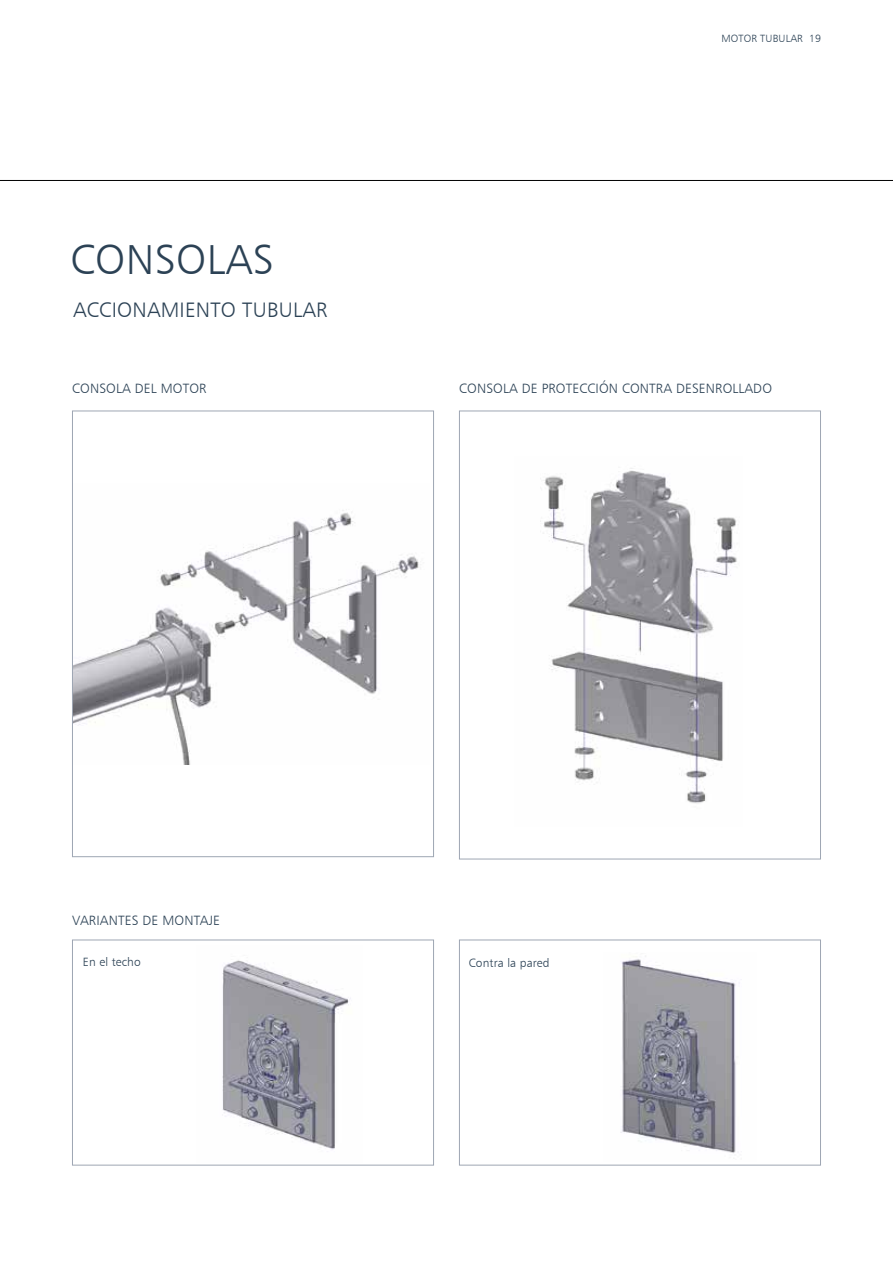
<style>
.page{position:relative;width:893px;height:1263px;background:#fff}
.page>*{position:absolute;margin:0;border:0;box-sizing:border-box;transform-origin:0 0}
.t1{font:42px "Humanist 777 BT Light B";letter-spacing:.01em;color:#2c4255}
.t2{font:21px "Humanist 777 BT Light B";letter-spacing:.01em;color:#2c4255}
.t3{font:13.5px "Humanist 777 BT Light B";letter-spacing:.01em;color:#2c4255}
.t4{font:12px "Humanist 777 BT Light B";letter-spacing:.01em;color:#2c4255}
.t5{font:10.5px "Humanist 777 BT Light B";letter-spacing:.01em;color:#2c4255}
</style>
<div class="page">
<hr style="left:0;top:180px;width:893px;height:1px;background:#000">
<img style="left:222px;top:960px;width:129px;height:190px">
<div style="left:72px;top:940px;width:362px;height:225px;border:1px solid #9ea6b3"></div>
<img style="left:74px;top:510px;width:345px;height:254px">
<img style="left:540px;top:468px;width:197px;height:336px">
<img style="left:620px;top:956px;width:116px;height:197px">
<div style="left:459px;top:940px;width:362px;height:225px;border:1px solid #9ea6b3"></div>
<h1 class="t1" style="left:70px;top:234px;width:205px">CONSOLAS</h1>
<h2 class="t2" style="left:73px;top:297px;width:256px">ACCIONAMIENTO TUBULAR</h2>
<p class="t5" style="left:721px;top:32px;width:101px">MOTOR TUBULAR 19</p>
<p class="t3" style="left:72px;top:380px;width:136px">CONSOLA DEL MOTOR</p>
<p class="t3" style="left:459px;top:380px;width:314px">CONSOLA DE PROTECCIÓN CONTRA DESENROLLADO</p>
<p class="t3" style="left:72px;top:912px;width:149px">VARIANTES DE MONTAJE</p>
<p class="t4" style="left:83px;top:954px;width:59px">En el techo</p>
<p class="t4" style="left:469px;top:955px;width:82px">Contra la pared</p>
</div>
